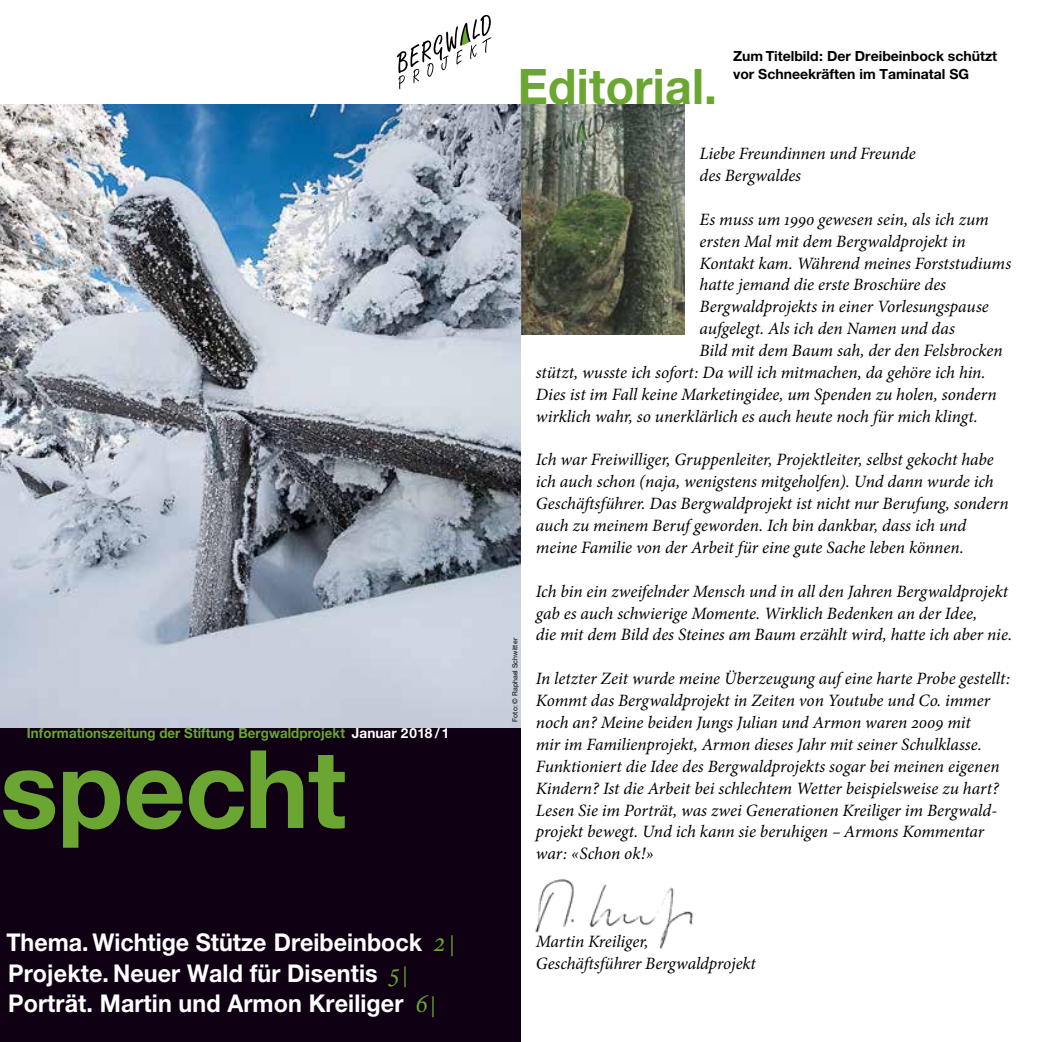
<style>
.page{position:relative;width:1042px;height:1042px;background:#fff}
.page>*{position:absolute;margin:0;border:0;box-sizing:border-box;transform-origin:0 0}
.t1{font:700 108.5px "Helvetica Neue LT Std";letter-spacing:-.01em;color:#6ba632}
.t2{font:700 49px "Helvetica Neue LT Std";letter-spacing:.005em;color:#6ba632;scale:.95 1}
.t3{font:700 24.5px/30.6px "Helvetica Neue LT Std";letter-spacing:.005em;color:#fff;scale:.95 1}
.t4{font:italic 17.32px/21.9px "Minion Pro";color:#000}
.t5{font:700 14px/17.5px "Helvetica Neue LT Std";color:#000}
.t6{font:700 14px "Helvetica Neue LT Std";letter-spacing:.005em;color:#6ba632;scale:.95 1}
.t7{font:7px "Helvetica Neue LT Std";letter-spacing:.01em;color:#000}
.s1{color:#fff}
.s2{font-family:"Minion MM It Ep 367 585 11";font-weight:400;font-size:28px;color:#6ba632}
.s3{font-family:"Minion Pro";font-weight:400;font-size:21px;color:#6ba632}
.s4{font-family:"Minion MM It Ep 367 585 11";font-style:normal}
</style>
<div class="page">
<img style="left:0;top:104px;width:521px;height:624px">
<svg style="left:397px;top:15px;width:94px;height:74px"></svg>
<div style="left:0;top:728px;width:521px;height:314px;background:#0f0013"></div>
<img style="left:535px;top:879px;width:158px;height:70px">
<img style="left:521px;top:104px;width:164px;height:230px">
<p class="t6" style="left:27px;top:724px;width:446px">Informationszeitung der Stiftung Bergwaldprojekt <span class="s1">Januar 2018 / 1</span></p>
<h1 class="t1" style="left:0;top:722px;width:348px">specht</h1>
<h3 class="t3" style="left:6px;top:926px;width:473px">Thema. Wichtige Stütze Dreibeinbock <span class="s2">2</span> <span class="s3">|<br></span>Projekte. Neuer Wald für Disentis <span class="s2">5</span><span class="s3">|<br></span>Porträt. Martin und Armon Kreiliger <span class="s2">6</span><span class="s3">|</span></h3>
<h2 class="t2" style="left:518px;top:56px;width:211px">Editorial.</h2>
<p class="t5" style="left:733px;top:47px;width:266px">Zum Titelbild: Der Dreibeinbock schützt vor Schneekräften im Taminatal SG</p>
<p class="t7" style="left:511px;top:722px;width:85px;rotate:-90deg">Foto: © Raphael Schwitter</p>
<p class="t4" style="left:699px;top:143px;width:218px">Liebe Freundinnen und Freunde des Bergwaldes</p>
<p class="t4" style="left:699px;top:208px;width:291px">Es muss um <span class="s4">1990</span> gewesen sein, als ich zum</p>
<p class="t4" style="left:699px;top:230px;width:267px">ersten Mal mit dem Bergwaldprojekt in</p>
<p class="t4" style="left:699px;top:252px;width:313px">Kontakt kam. Während meines Forststudiums</p>
<p class="t4" style="left:699px;top:274px;width:248px">hatte jemand die erste Broschüre des</p>
<p class="t4" style="left:699px;top:296px;width:291px">Bergwaldprojekts in einer Vorlesungspause</p>
<p class="t4" style="left:699px;top:318px;width:257px">aufgelegt. Als ich den Namen und das</p>
<p class="t4" style="left:699px;top:339px;width:305px">Bild mit dem Baum sah, der den Felsbrocken</p>
<p class="t4" style="left:536px;top:361px;width:451px">stützt, wusste ich sofort: Da will ich mitmachen, da gehöre ich hin.</p>
<p class="t4" style="left:536px;top:383px;width:462px">Dies ist im Fall keine Marketingidee, um Spenden zu holen, sondern</p>
<p class="t4" style="left:536px;top:405px;width:443px">wirklich wahr, so unerklärlich es auch heute noch für mich klingt.</p>
<p class="t4" style="left:536px;top:449px;width:474px">Ich war Freiwilliger, Gruppenleiter, Projektleiter, selbst gekocht habe ich auch schon (naja, wenigstens mitgeholfen). Und dann wurde ich Geschäftsführer. Das Bergwaldprojekt ist nicht nur Berufung, sondern auch zu meinem Beruf geworden. Ich bin dankbar, dass ich und meine Familie von der Arbeit für eine gute Sache leben können.</p>
<p class="t4" style="left:536px;top:580px;width:478px">Ich bin ein zweifelnder Mensch und in all den Jahren Bergwaldprojekt gab es auch schwierige Momente. Wirklich Bedenken an der Idee,<br>die mit dem Bild des Steines am Baum erzählt wird, hatte ich aber nie.</p>
<p class="t4" style="left:536px;top:668px;width:476px">In letzter Zeit wurde meine Überzeugung auf eine harte Probe gestellt:<br>Kommt das Bergwaldprojekt in Zeiten von Youtube und Co. immer noch an? Meine beiden Jungs Julian und Armon waren <span class="s4">2009</span> mit<br>mir im Familienprojekt, Armon dieses Jahr mit seiner Schulklasse.<br>Funktioniert die Idee des Bergwaldprojekts sogar bei meinen eigenen Kindern? Ist die Arbeit bei schlechtem Wetter beispielsweise zu hart?<br>Lesen Sie im Porträt, was zwei Generationen Kreiliger im Bergwald&shy;projekt bewegt. Und ich kann sie beruhigen – Armons Kommentar war: «Schon ok!»</p>
<p class="t4" style="left:536px;top:930px;width:221px">Martin Kreiliger,<br>Geschäftsführer Bergwaldprojekt</p>
</div>
